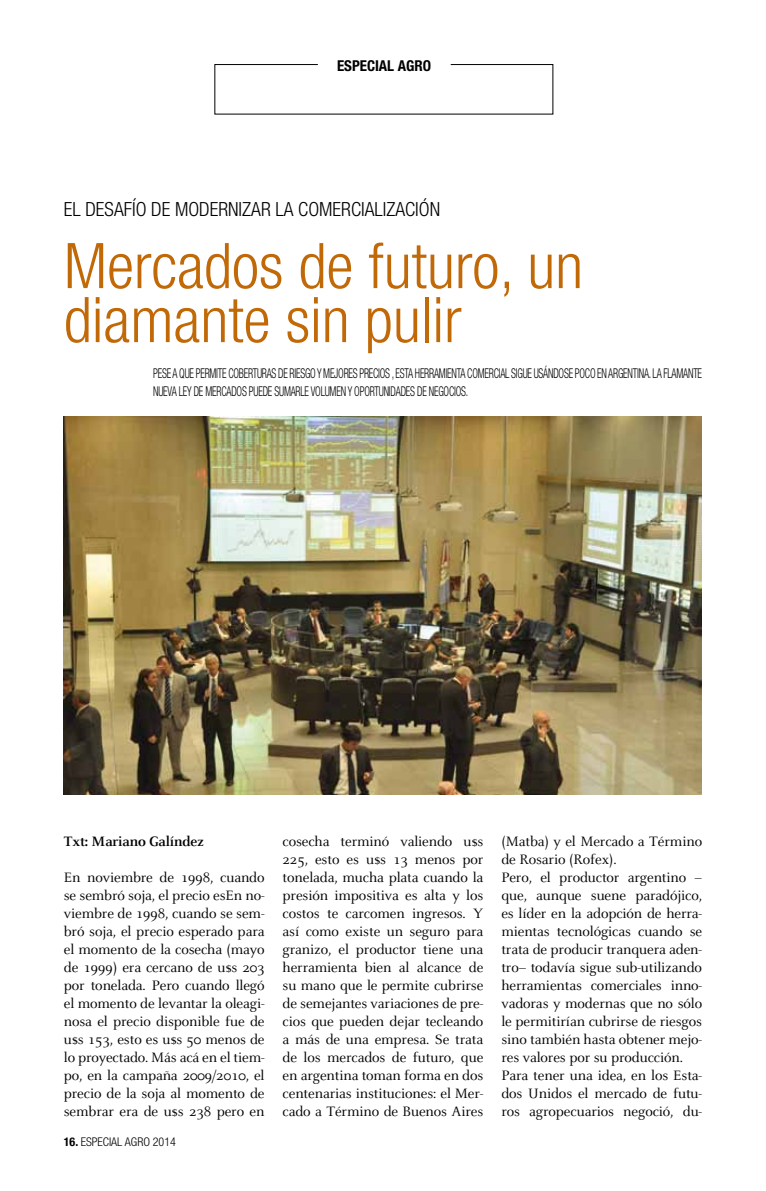
<style>
.page{position:relative;width:766px;height:1191px;background:#fff}
.page>*{position:absolute;margin:0;border:0;box-sizing:border-box;transform-origin:0 0}
.t1{font:300 condensed 63px/54px "Helvetica Neue LT Pro";color:#c16807}
.t2{font:300 condensed 19.5px "Helvetica Neue LT Pro";color:#000}
.t3{font:15px/18px "Celeste";letter-spacing:-.01em;color:#000;text-align:justify}
.t4{font:700 15px "Celeste";letter-spacing:-.015em;color:#000}
.t5{font:700 condensed 15px "Helvetica Neue LT Pro";color:#000}
.t6{font:300 condensed 13.5px "Helvetica Neue LT Pro";letter-spacing:-.02em;color:#000;scale:.75 1}
.t7{font:300 condensed 12px "Helvetica Neue LT Pro";color:#000}
.s1{font-weight:700}
</style>
<div class="page">
<img style="left:64px;top:417px;width:637px;height:377px">
<svg style="left:214px;top:64px;width:339px;height:51px"></svg>
<p class="t5" style="left:337px;top:57px;width:96px">ESPECIAL AGRO</p>
<h2 class="t2" style="left:64px;top:198px;width:277px">EL DESAFÍO DE MODERNIZAR LA COMERCIALI</h2>
<h2 class="t2" style="left:386px;top:198px;width:55px">ZACIÓN</h2>
<h1 class="t1" style="left:64px;top:238px;width:520px">MERCADOS DE FUTURO, UN<br>DIAMANTE SIN PULIR</h1>
<p class="t6" style="left:153px;top:365px;width:189px">PESE A QUE PERMITE COBERTURAS DE RIESGO</p>
<p class="t6" style="left:317px;top:365px;width:63px">Y MEJORES PRECIOS</p>
<p class="t6" style="left:391px;top:365px;width:130px">, ESTA HERRAMIENTA CO MERCIAL</p>
<p class="t6" style="left:511px;top:365px;width:93px">SIGUE USÁNDOSE POCO</p>
<p class="t6" style="left:597px;top:365px;width:140px">EN ARGENTINA. LA FLAMANTE</p>
<p class="t6" style="left:153px;top:383px;width:382px">NUEVA LEY DE MERCADOS PUEDE SUMARLE VOLUMEN Y OPORTUNIDADES DE NEGOCIOS</p>
<p class="t6" style="left:465px;top:383px;width:5px">.</p>
<p class="t4" style="left:64px;top:833px;width:142px">Txt: Mariano Galíndez</p>
<p class="t3" style="left:64px;top:869px;width:202px">En noviembre de 1998, cuando se sembró soja, el precio esEn no&shy;viembre de 1998, cuando se sem&shy;bró soja, el precio esperado para el momento de la cosecha (mayo de 1999) era cercano de u$s 203 por tonelada. Pero cuando llegó el momento de levantar la oleagi&shy;nosa el precio disponible fue de u$s 153, esto es u$s 50 menos de lo proyectado. Más acá en el tiem&shy;po, en la campaña 2009/2010, el precio de la soja al momento de sembrar era de u$s 238 pero en</p>
<p class="t7" style="left:64px;top:1135px;width:114px"><span class="s1">16.</span> ESPECIAL AGRO 2014</p>
<p class="t3" style="left:282px;top:833px;width:202px">cosecha terminó valiendo u$s 225, esto es u$s 13 menos por tonelada, mucha plata cuando la presión impositiva es alta y los costos te carcomen ingresos. Y así como existe un seguro para granizo, el productor tiene una herramienta bien al alcance de su mano que le permite cubrirse de semejantes variaciones de pre&shy;cios que pueden dejar tecleando a más de una empresa. Se trata de los mercados de futuro, que en argentina toman forma en dos centenarias instituciones: el Mer&shy;cado a Término de Buenos Aires</p>
<p class="t3" style="left:501px;top:833px;width:202px;text-align:left">(Matba) y el Mercado a Término de Rosario (Rofex).<br>Pero, el productor argentino – que, aunque suene paradójico, es líder en la adopción de herra&shy;mientas tecnológicas cuando se trata de producir tranquera aden&shy;tro– todavía sigue sub-utilizando herramientas comerciales inno&shy;vadoras y modernas que no sólo le permitirían cubrirse de riesgos sino también hasta obtener mejo&shy;res valores por su producción.<br>Para tener una idea, en los Esta&shy;dos Unidos el mercado de futu&shy;ros agropecuarios negoció, du-</p>
</div>
